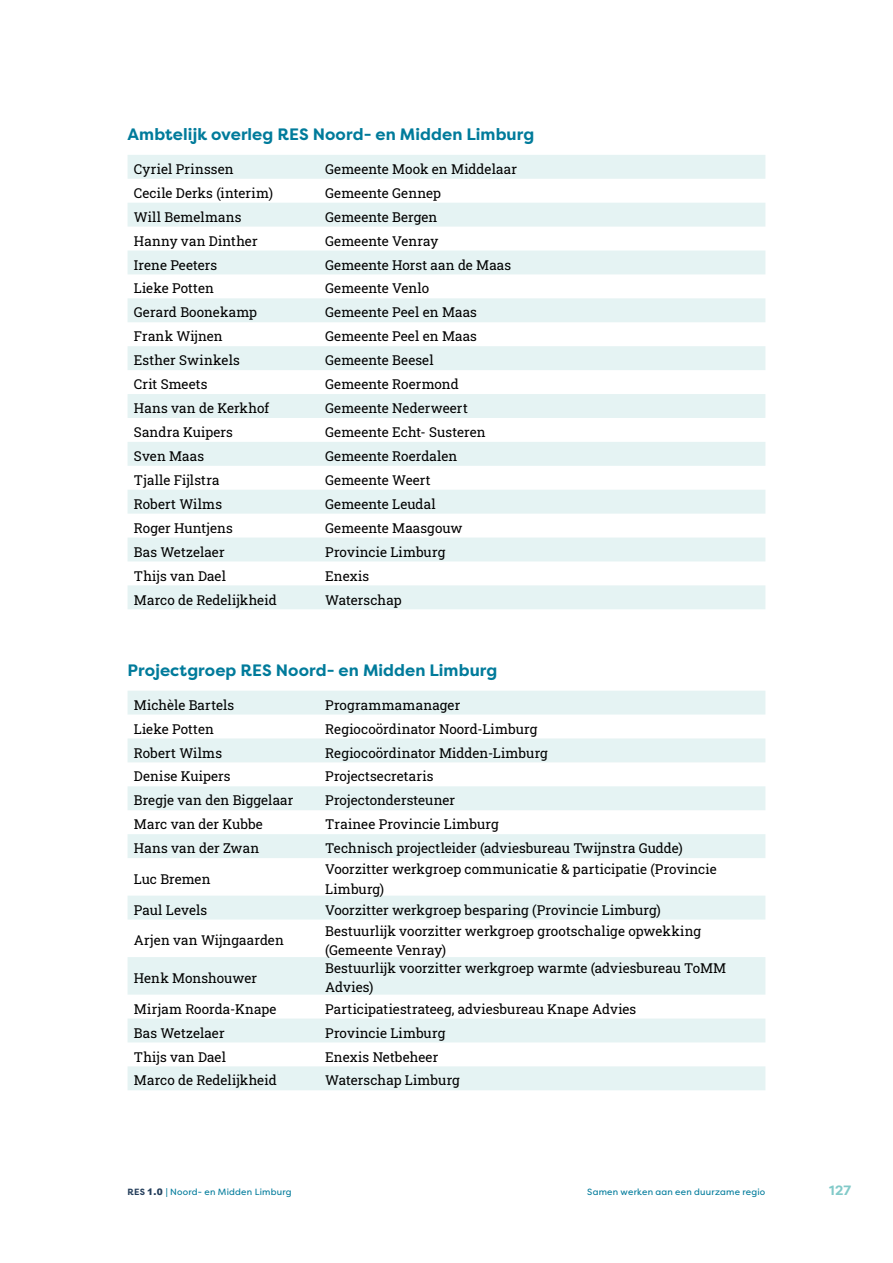
<style>
.page{position:relative;width:893px;height:1263px;background:#fff}
.page>*{position:absolute;margin:0;border:0;box-sizing:border-box;transform-origin:0 0}
.t1{font:700 16.5px "Filson Pro";letter-spacing:.005em;color:#007b9b}
.t2{font:13.5px/19.2px "Roboto Slab";letter-spacing:.005em;color:#000}
.t3{font:700 13.5px "Filson Pro";color:#82cac9}
.t4{font:9px "Filson Pro";letter-spacing:.025em;color:#007b9b}
.s1{font-weight:700;color:#233d5a}
.s2{font-family:"Arial";font-weight:900;color:#233d5a}
</style>
<div class="page">
<svg style="left:128px;top:155px;width:637px;height:454px;fill:#e5f3f3"></svg>
<svg style="left:128px;top:691px;width:637px;height:399px;fill:#edf7f7"></svg>
<p class="t1" style="left:128px;top:124px;width:408px">Ambtelijk overleg RES Noord- en Midden Limburg</p>
<p class="t2" style="left:134px;top:159px;width:101px">Cyriel Prinssen</p>
<p class="t2" style="left:325px;top:159px;width:193px">Gemeente Mook en Middelaar</p>
<p class="t2" style="left:134px;top:183px;width:141px">Cecile Derks (interim)</p>
<p class="t2" style="left:325px;top:183px;width:117px">Gemeente Gennep</p>
<p class="t2" style="left:134px;top:207px;width:109px">Will Bemelmans</p>
<p class="t2" style="left:325px;top:207px;width:114px">Gemeente Bergen</p>
<p class="t2" style="left:134px;top:231px;width:125px">Hanny van Dinther</p>
<p class="t2" style="left:325px;top:231px;width:115px">Gemeente Venray</p>
<p class="t2" style="left:134px;top:255px;width:85px">Irene Peeters</p>
<p class="t2" style="left:325px;top:255px;width:187px">Gemeente Horst aan de Maas</p>
<p class="t2" style="left:134px;top:279px;width:81px">Lieke Potten</p>
<p class="t2" style="left:325px;top:279px;width:105px">Gemeente Venlo</p>
<p class="t2" style="left:134px;top:303px;width:125px">Gerard Boonekamp</p>
<p class="t2" style="left:325px;top:303px;width:153px">Gemeente Peel en Maas</p>
<p class="t2" style="left:134px;top:326px;width:90px">Frank Wijnen</p>
<p class="t2" style="left:325px;top:326px;width:153px">Gemeente Peel en Maas</p>
<p class="t2" style="left:134px;top:350px;width:107px">Esther Swinkels</p>
<p class="t2" style="left:325px;top:350px;width:110px">Gemeente Beesel</p>
<p class="t2" style="left:134px;top:374px;width:75px">Crit Smeets</p>
<p class="t2" style="left:325px;top:374px;width:135px">Gemeente Roermond</p>
<p class="t2" style="left:134px;top:398px;width:137px">Hans van de Kerkhof</p>
<p class="t2" style="left:325px;top:398px;width:144px">Gemeente Nederweert</p>
<p class="t2" style="left:134px;top:422px;width:101px">Sandra Kuipers</p>
<p class="t2" style="left:325px;top:422px;width:162px">Gemeente Echt- Susteren</p>
<p class="t2" style="left:134px;top:446px;width:72px">Sven Maas</p>
<p class="t2" style="left:325px;top:446px;width:134px">Gemeente Roerdalen</p>
<p class="t2" style="left:134px;top:470px;width:87px">Tjalle Fijlstra</p>
<p class="t2" style="left:325px;top:470px;width:107px">Gemeente Weert</p>
<p class="t2" style="left:134px;top:494px;width:90px">Robert Wilms</p>
<p class="t2" style="left:325px;top:494px;width:112px">Gemeente Leudal</p>
<p class="t2" style="left:134px;top:518px;width:101px">Roger Huntjens</p>
<p class="t2" style="left:325px;top:518px;width:139px">Gemeente Maasgouw</p>
<p class="t2" style="left:134px;top:542px;width:92px">Bas Wetzelaer</p>
<p class="t2" style="left:325px;top:542px;width:122px">Provincie Limburg</p>
<p class="t2" style="left:134px;top:566px;width:94px">Thijs van Dael</p>
<p class="t2" style="left:325px;top:566px;width:46px">Enexis</p>
<p class="t2" style="left:134px;top:590px;width:144px">Marco de Redelijkheid</p>
<p class="t2" style="left:325px;top:590px;width:78px">Waterschap</p>
<p class="t1" style="left:128px;top:660px;width:371px">Projectgroep RES Noord- en Midden Limburg</p>
<p class="t2" style="left:134px;top:695px;width:102px">Michèle Bartels</p>
<p class="t2" style="left:325px;top:695px;width:137px">Programmamanager</p>
<p class="t2" style="left:134px;top:719px;width:81px">Lieke Potten</p>
<p class="t2" style="left:325px;top:719px;width:214px">Regiocoördinator Noord-Limburg</p>
<p class="t2" style="left:134px;top:743px;width:90px">Robert Wilms</p>
<p class="t2" style="left:325px;top:743px;width:224px">Regiocoördinator Midden-Limburg</p>
<p class="t2" style="left:134px;top:767px;width:98px">Denise Kuipers</p>
<p class="t2" style="left:325px;top:767px;width:110px">Projectsecretaris</p>
<p class="t2" style="left:134px;top:790px;width:161px">Bregje van den Biggelaar</p>
<p class="t2" style="left:325px;top:790px;width:131px">Projectondersteuner</p>
<p class="t2" style="left:134px;top:814px;width:130px">Marc van der Kubbe</p>
<p class="t2" style="left:325px;top:814px;width:175px">Trainee Provincie Limburg</p>
<p class="t2" style="left:134px;top:838px;width:127px">Hans van der Zwan</p>
<p class="t2" style="left:325px;top:838px;width:359px">Technisch projectleider (adviesbureau Twijnstra Gudde)</p>
<p class="t2" style="left:134px;top:869px;width:78px">Luc Bremen</p>
<p class="t2" style="left:325px;top:859px;width:393px">Voorzitter werkgroep communicatie &amp; participatie (Provincie<br>Limburg)</p>
<p class="t2" style="left:134px;top:900px;width:75px">Paul Levels</p>
<p class="t2" style="left:325px;top:900px;width:337px">Voorzitter werkgroep besparing (Provincie Limburg)</p>
<p class="t2" style="left:134px;top:930px;width:151px">Arjen van Wijngaarden</p>
<p class="t2" style="left:325px;top:921px;width:377px">Bestuurlijk voorzitter werkgroep grootschalige opwekking (Gemeente Venray)</p>
<p class="t2" style="left:134px;top:968px;width:125px">Henk Monshouwer</p>
<p class="t2" style="left:325px;top:958px;width:402px">Bestuurlijk voorzitter werkgroep warmte (adviesbureau ToMM<br>Advies)</p>
<p class="t2" style="left:134px;top:999px;width:144px">Mirjam Roorda-Knape</p>
<p class="t2" style="left:325px;top:999px;width:313px">Participatiestrateeg, adviesbureau Knape Advies</p>
<p class="t2" style="left:134px;top:1023px;width:92px">Bas Wetzelaer</p>
<p class="t2" style="left:325px;top:1023px;width:122px">Provincie Limburg</p>
<p class="t2" style="left:134px;top:1047px;width:94px">Thijs van Dael</p>
<p class="t2" style="left:325px;top:1047px;width:114px">Enexis Netbeheer</p>
<p class="t2" style="left:134px;top:1070px;width:144px">Marco de Redelijkheid</p>
<p class="t2" style="left:325px;top:1070px;width:136px">Waterschap Limburg</p>
<p class="t4" style="left:128px;top:1186px;width:166px"><span class="s1">RES</span> <span class="s2">1.0</span> | Noord- en Midden Limburg</p>
<p class="t4" style="left:587px;top:1186px;width:180px">Samen werken aan een duurzame regio</p>
<p class="t3" style="left:829px;top:1182px;width:23px">127</p>
</div>
